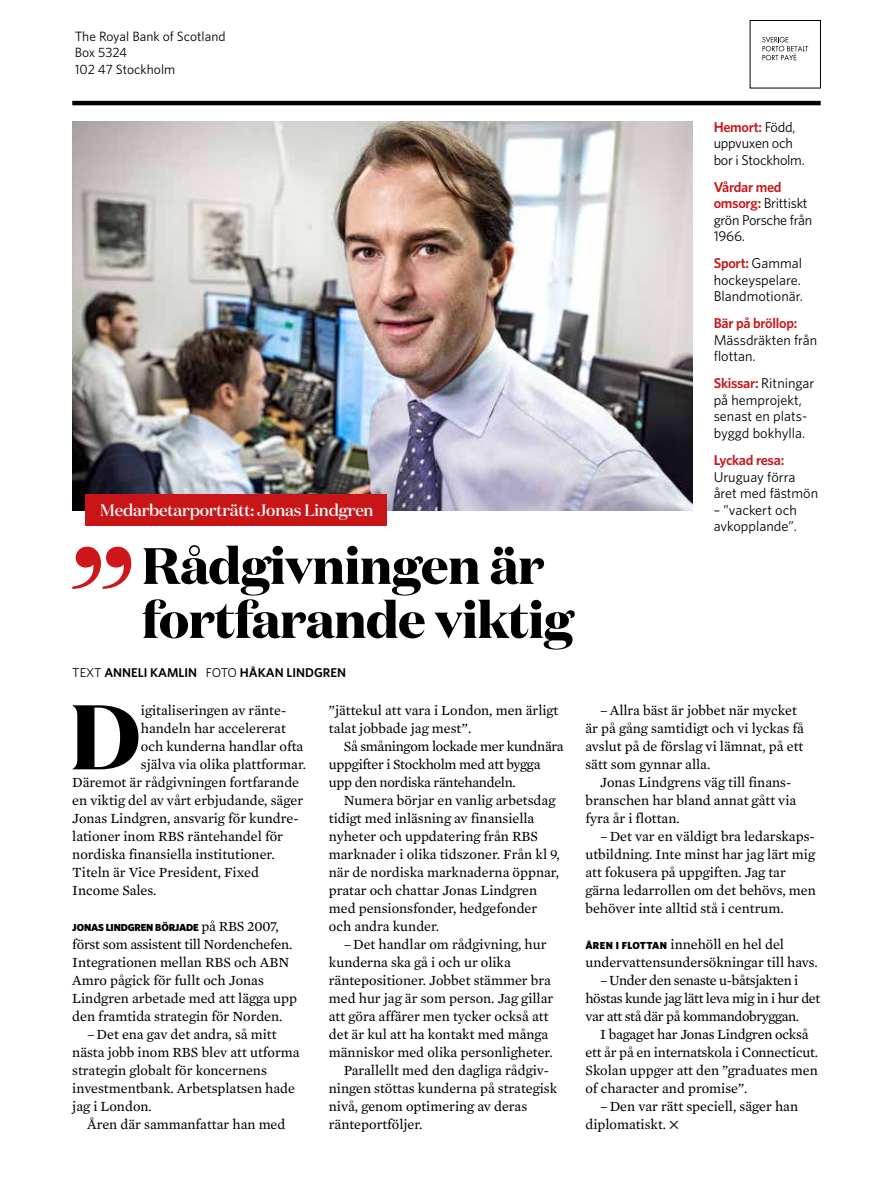
<style>
.page{position:relative;width:893px;height:1191px;background:#fff}
.page>*{position:absolute;margin:0;border:0;box-sizing:border-box;transform-origin:0 0}
.t1{font:700 91.35px "Domaine Disp";color:#000}
.t2{font:700 51px/54px "Domaine Disp";letter-spacing:-.01em;color:#000}
.t3{font:500 16.5px "Domaine Disp";letter-spacing:-.01em;color:#fff}
.t4{font:14.25px/18px "Mercury Text G2 Roman";color:#000}
.t5{font:14.25px/16.5px "Whitney";color:#000}
.t6{font:14.25px "Mercury Text G2 Roman";letter-spacing:-.025em;color:#000}
.t7{font:14.25px/18px "Mercury Text G2 Roman";letter-spacing:-.02em;color:#000}
.t8{font:14.25px/16.5px "Whitney";letter-spacing:-.02em;color:#000}
.t9{font:600 14.25px "Whitney";letter-spacing:-.02em;color:#c81517}
.t10{font:13.5px/16.5px "Whitney";color:#000}
.t11{font:600 12.75px "Whitney";color:#000}
.t12{font:900 10.2px "Whitney";letter-spacing:-.015em;color:#000}
.s1{font-weight:400}
.s2{font-weight:600;color:#c81517}
.s3{font-family:"Mercury Text G2 Roman";font-weight:400;font-size:14.25px}
.s4{font-family:"Whitney";font-weight:900;font-size:10.2px}
</style>
<div class="page">
<hr style="left:72px;top:101px;width:749px;height:4px;background:#000">
<img style="left:72px;top:121px;width:620px;height:389px">
<div style="left:750px;top:20px;width:71px;height:68px;border:1px solid #000"></div>
<svg style="left:762px;top:37px;width:46px;height:23px"></svg>
<div style="left:85px;top:494px;width:302px;height:32px;background:#c81517"></div>
<svg style="left:72px;top:546px;width:59px;height:43px"></svg>
<p class="t10" style="left:75px;top:27px;width:152px">The Royal Bank of Scotland<br>Box 5324<br>102 47 Stockholm</p>
<p class="t3" style="left:100px;top:499px;width:275px">Medarbetarporträtt: Jonas Lindgren</p>
<h2 class="t2" style="left:142px;top:538px;width:433px">Rådgivningen är fortfarande viktig</h2>
<p class="t11" style="left:72px;top:664px;width:275px"><span class="s1">TEXT</span> ANNELI KAMLIN <span class="s1">FOTO</span> HÅKAN LINDGREN</p>
<p class="t8" style="left:714px;top:118px;width:93px"><span class="s2">Hemort:</span> Född, uppvuxen och bor i Stockholm.</p>
<p class="t8" style="left:714px;top:178px;width:100px"><span class="s2">Vårdar med omsorg:</span> Brittiskt grön Porsche från<br>1966.</p>
<p class="t5" style="left:714px;top:255px;width:91px"><span class="s2">Sport:</span> Gammal hockeyspelare.<br>Blandmotionär.</p>
<p class="t9" style="left:714px;top:314px;width:85px">Bär på bröllop:</p>
<p class="t5" style="left:714px;top:331px;width:105px">Mässdräkten från flottan.</p>
<p class="t5" style="left:714px;top:375px;width:102px"><span class="s2">Skissar:</span> Ritningar på hemprojekt, senast en plats&shy;byggd bokhylla.</p>
<p class="t9" style="left:714px;top:450px;width:72px">Lyckad resa:</p>
<p class="t5" style="left:714px;top:468px;width:106px">Uruguay förra året med fästmön</p>
<p class="t5" style="left:714px;top:501px;width:85px">– ”vackert och avkopplande”.</p>
<h1 class="t1" style="left:70px;top:677px;width:72px">D</h1>
<p class="t4" style="left:141px;top:701px;width:147px">igitaliseringen av ränte-</p>
<p class="t4" style="left:141px;top:719px;width:146px">handeln har accelererat</p>
<p class="t4" style="left:141px;top:737px;width:164px">och kunderna handlar ofta</p>
<p class="t4" style="left:141px;top:755px;width:167px">själva via olika plattformar.</p>
<p class="t4" style="left:72px;top:773px;width:228px">Däremot är rådgivningen fortfarande</p>
<p class="t4" style="left:72px;top:791px;width:232px">en viktig del av vårt erbjudande, säger</p>
<p class="t4" style="left:72px;top:809px;width:228px">Jonas Lindgren, ansvarig för kundre-</p>
<p class="t4" style="left:72px;top:827px;width:212px">lationer inom RBS räntehandel för</p>
<p class="t4" style="left:72px;top:845px;width:204px">nordiska finansiella institutioner.</p>
<p class="t4" style="left:72px;top:863px;width:188px">Titeln är Vice President, Fixed</p>
<p class="t4" style="left:72px;top:881px;width:86px">Income Sales.</p>
<p class="t12" style="left:72px;top:921px;width:208px">JONAS LINDGREN BÖRJADE <span class="s3">på RBS 2007,</span></p>
<p class="t4" style="left:72px;top:935px;width:226px">först som assistent till Nordenchefen.<br>Integrationen mellan RBS och ABN Amro pågick för fullt och Jonas Lindgren arbetade med att lägga upp den framtida strategin för Norden.</p>
<p class="t4" style="left:72px;top:1025px;width:229px;text-indent:15px">–Det ena gav det andra, så mitt nästa jobb inom RBS blev att utforma strategin globalt för koncernens investmentbank. Arbetsplatsen hade jag i London.</p>
<p class="t4" style="left:87px;top:1115px;width:200px">Åren där sammanfattar han med</p>
<p class="t4" style="left:329px;top:701px;width:231px">”jättekul att vara i London, men ärligt talat jobbade jag mest”.</p>
<p class="t7" style="left:329px;top:737px;width:236px;text-indent:15px">Så småningom lockade mer kundnära uppgifter i Stockholm med att bygga upp den nordiska räntehandeln.</p>
<p class="t4" style="left:329px;top:791px;width:233px;text-indent:15px">Numera börjar en vanlig arbetsdag tidigt med inläsning av finansiella nyheter och uppdatering från RBS marknader i olika tidszoner. Från kl 9, när de nordiska marknaderna öppnar, pratar och chattar Jonas Lindgren med pensionsfonder, hedgefonder och andra kunder.</p>
<p class="t4" style="left:344px;top:935px;width:204px">–Det handlar om rådgivning, hur</p>
<p class="t4" style="left:329px;top:953px;width:183px">kunderna ska gå i och ur olika</p>
<p class="t4" style="left:329px;top:971px;width:224px">räntepositioner. Jobbet stämmer bra</p>
<p class="t4" style="left:329px;top:989px;width:226px">med hur jag är som person. Jag gillar</p>
<p class="t4" style="left:329px;top:1007px;width:221px">att göra affärer men tycker också att</p>
<p class="t4" style="left:329px;top:1025px;width:221px">det är kul att ha kontakt med många</p>
<p class="t4" style="left:329px;top:1043px;width:225px">människor med olika personligheter.</p>
<p class="t4" style="left:344px;top:1061px;width:207px">Parallellt med den dagliga rådgiv-</p>
<p class="t4" style="left:329px;top:1079px;width:230px">ningen stöttas kunderna på strategisk</p>
<p class="t4" style="left:329px;top:1097px;width:200px">nivå, genom optimering av deras</p>
<p class="t4" style="left:329px;top:1115px;width:95px">ränteportföljer.</p>
<p class="t4" style="left:585px;top:701px;width:220px;text-indent:15px">–Allra bäst är jobbet när mycket är på gång samtidigt och vi lyckas få avslut på de förslag vi lämnat, på ett sätt som gynnar alla.</p>
<p class="t4" style="left:585px;top:773px;width:212px;text-indent:15px">Jonas Lindgrens väg till finans&shy;branschen har bland annat gått via fyra år i flottan.</p>
<p class="t4" style="left:585px;top:827px;width:232px;text-indent:15px">–Det var en väldigt bra ledarskaps&shy;utbildning. Inte minst har jag lärt mig att fokusera på uppgiften. Jag tar gärna ledarrollen om det behövs, men behöver inte alltid stå i centrum.</p>
<p class="t4" style="left:585px;top:935px;width:200px"><span class="s4">ÅREN I FLOTTAN</span> innehöll en hel del</p>
<p class="t4" style="left:585px;top:953px;width:234px">undervattensundersökningar till havs.</p>
<p class="t6" style="left:600px;top:972px;width:200px">–Under den senaste u-båtsjakten i</p>
<p class="t6" style="left:585px;top:990px;width:236px">höstas kunde jag lätt leva mig in i hur det</p>
<p class="t6" style="left:585px;top:1008px;width:215px">var att stå där på kommandobryggan.</p>
<p class="t4" style="left:600px;top:1025px;width:210px">I bagaget har Jonas Lindgren också</p>
<p class="t4" style="left:585px;top:1043px;width:234px">ett år på en internatskola i Connecticut.</p>
<p class="t4" style="left:585px;top:1061px;width:234px">Skolan uppger att den ”graduates men</p>
<p class="t4" style="left:585px;top:1079px;width:164px">of character and promise”.</p>
<p class="t4" style="left:600px;top:1097px;width:199px">–Den var rätt speciell, säger han</p>
<p class="t4" style="left:585px;top:1115px;width:95px">diplomatiskt. ✕</p>
</div>
